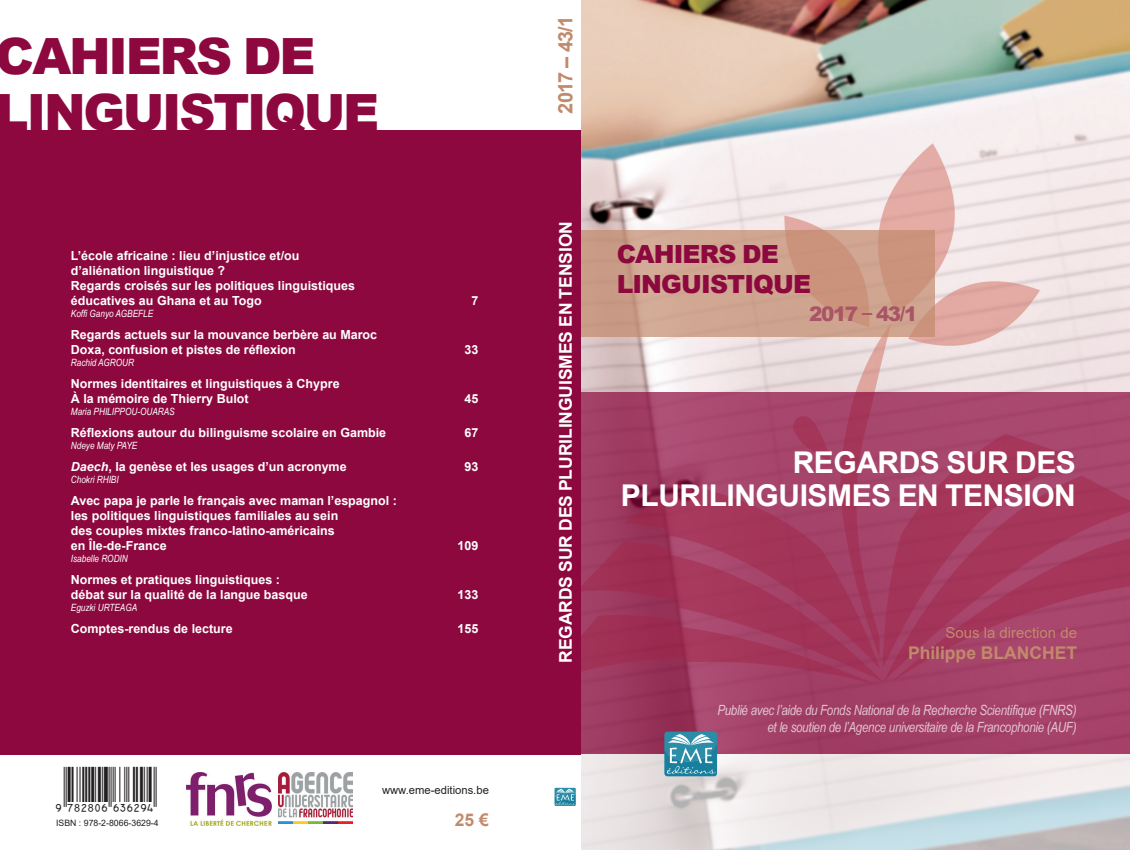
<style>
.page{position:relative;width:1130px;height:850px;background:#fff}
.page>*{position:absolute;margin:0;border:0;box-sizing:border-box;transform-origin:0 0}
.t1{font:900 50px/56.2px "Arial";letter-spacing:-.045em;color:#8d083e}
.Titre_1{font:700 30px/33.8px "Arial";letter-spacing:-.015em;color:#fff;text-align:right}
.t2{font:900 25px/30px "Arial";letter-spacing:-.035em;color:#8d083e}
.t3{font:900 20px "Arial";letter-spacing:-.07em;color:#a95566}
.Titre_1-2{font:700 20px "Arial";letter-spacing:-.04em;color:#c28a6c}
.Titre_1-3{font:700 17.5px "Arial";letter-spacing:-.005em;color:#fff}
.Titre_1-4{font:700 17.5px "Arial";color:#c28a6c}
.Titre_1-5{font:15px "Arial";color:#c28a6c}
.t4{font:italic 14px/16.9px "Arial Narrow";letter-spacing:-.02em;color:#fff;text-align:right}
.TM_CHAP{font:700 12.5px/15px "Arial";color:#fff}
.t5{font:11.25px "Arial";color:#231f20}
.TM_CHAP-2{font:italic 10px "Arial Narrow";color:#fff}
.t6{font:8.75px "Arial";color:#231f20}
.s1{font-style:italic}
</style>
<div class="page">
<div style="left:0;top:130px;width:589px;height:624px;background:#8d083e"></div>
<img style="left:581px;top:0;width:549px;height:392px">
<svg style="left:581px;top:754px;width:549px;height:96px;fill:#ebe5e7"></svg>
<div style="left:581px;top:230px;width:353px;height:106px;background:linear-gradient(to right,#cda490,#ce9a84)"></div>
<svg style="left:581px;top:392px;width:549px;height:362px;fill:#a53f65"></svg>
<svg style="left:664px;top:732px;width:53px;height:44px"></svg>
<svg style="left:555px;top:788px;width:21px;height:18px"></svg>
<img style="left:279px;top:772px;width:74px;height:51px">
<img style="left:187px;top:772px;width:84px;height:54px">
<p class="t1" style="left:-4px;top:26px;width:385px">CAHIERS DE<br>LINGUISTIQUE</p>
<p class="TM_CHAP" style="left:71px;top:248px;width:286px">L’école africaine : lieu d’injustice et/ou d’aliénation linguistique ?<br>Regards croisés sur les politiques linguistiques éducatives au Ghana et au Togo</p>
<p class="TM_CHAP-2" style="left:71px;top:306px;width:84px">Koffi Ganyo AGBEFLE</p>
<p class="TM_CHAP" style="left:71px;top:327px;width:308px">Regards actuels sur la mouvance berbère au Maroc<br>Doxa, confusion et pistes de réflexion</p>
<p class="TM_CHAP" style="left:471px;top:293px;width:8px">7</p>
<p class="TM_CHAP" style="left:464px;top:342px;width:15px">33</p>
<p class="TM_CHAP-2" style="left:71px;top:355px;width:65px">Rachid AGROUR</p>
<p class="TM_CHAP" style="left:71px;top:376px;width:270px">Normes identitaires et linguistiques à Chypre<br>À la mémoire de Thierry Bulot</p>
<p class="TM_CHAP" style="left:464px;top:391px;width:15px">45</p>
<p class="TM_CHAP-2" style="left:71px;top:405px;width:105px">Maria PHILIPPOU-OUARAS</p>
<p class="TM_CHAP" style="left:71px;top:425px;width:317px">Réflexions autour du bilinguisme scolaire en Gambie</p>
<p class="TM_CHAP" style="left:464px;top:425px;width:15px">67</p>
<p class="TM_CHAP-2" style="left:71px;top:439px;width:68px">Ndeye Maty PAYE</p>
<p class="TM_CHAP" style="left:71px;top:459px;width:277px"><span class="s1">Daech</span>, la genèse et les usages d’un acronyme</p>
<p class="TM_CHAP" style="left:464px;top:459px;width:15px">93</p>
<p class="TM_CHAP-2" style="left:71px;top:473px;width:49px">Chokri RHIBI</p>
<p class="TM_CHAP" style="left:71px;top:494px;width:328px">Avec papa je parle le français avec maman l’espagnol : les politiques linguistiques familiales au sein<br>des couples mixtes franco-latino-américains<br>en Île-de-France</p>
<p class="TM_CHAP" style="left:457px;top:539px;width:22px">109</p>
<p class="TM_CHAP-2" style="left:71px;top:552px;width:58px">Isabelle RODIN</p>
<p class="TM_CHAP" style="left:71px;top:573px;width:238px">Normes et pratiques linguistiques : débat sur la qualité de la langue basque</p>
<p class="TM_CHAP" style="left:457px;top:588px;width:22px">133</p>
<p class="TM_CHAP-2" style="left:71px;top:601px;width:68px">Eguzki URTEAGA</p>
<p class="TM_CHAP" style="left:71px;top:622px;width:163px">Comptes-rendus de lecture</p>
<p class="TM_CHAP" style="left:457px;top:622px;width:22px">155</p>
<p class="t5" style="left:382px;top:783px;width:108px">www.eme-editions.be</p>
<p class="t6" style="left:56px;top:816px;width:104px">ISBN : 978-2-8066-3629-4</p>
<p class="Titre_1-4" style="left:455px;top:807px;width:36px">25 €</p>
<p class="Titre_1-2" style="left:551px;top:114px;width:99px;rotate:-90deg">2017 – 43/1</p>
<p class="Titre_1-3" style="left:553px;top:663px;width:443px;rotate:-90deg">REGARDS SUR DES PLURILINGUISMES EN TENSION</p>
<p class="t2" style="left:617px;top:239px;width:196px">CAHIERS DE<br>LINGUISTIQUE</p>
<p class="t3" style="left:809px;top:299px;width:110px">2017 – 43/1</p>
<p class="Titre_1" style="left:621px;top:446px;width:457px">REGARDS SUR DES<br>PLURILINGUISMES EN TENSION</p>
<p class="Titre_1-5" style="left:945px;top:623px;width:133px">Sous la direction de</p>
<p class="Titre_1-4" style="left:908px;top:641px;width:171px">Philippe BLANCHET</p>
<p class="t4" style="left:717px;top:701px;width:361px">Publié avec l’aide du Fonds National de la Recherche Scientifique (FNRS) et le soutien de l’Agence universitaire de la Francophonie (AUF)</p>
</div>
